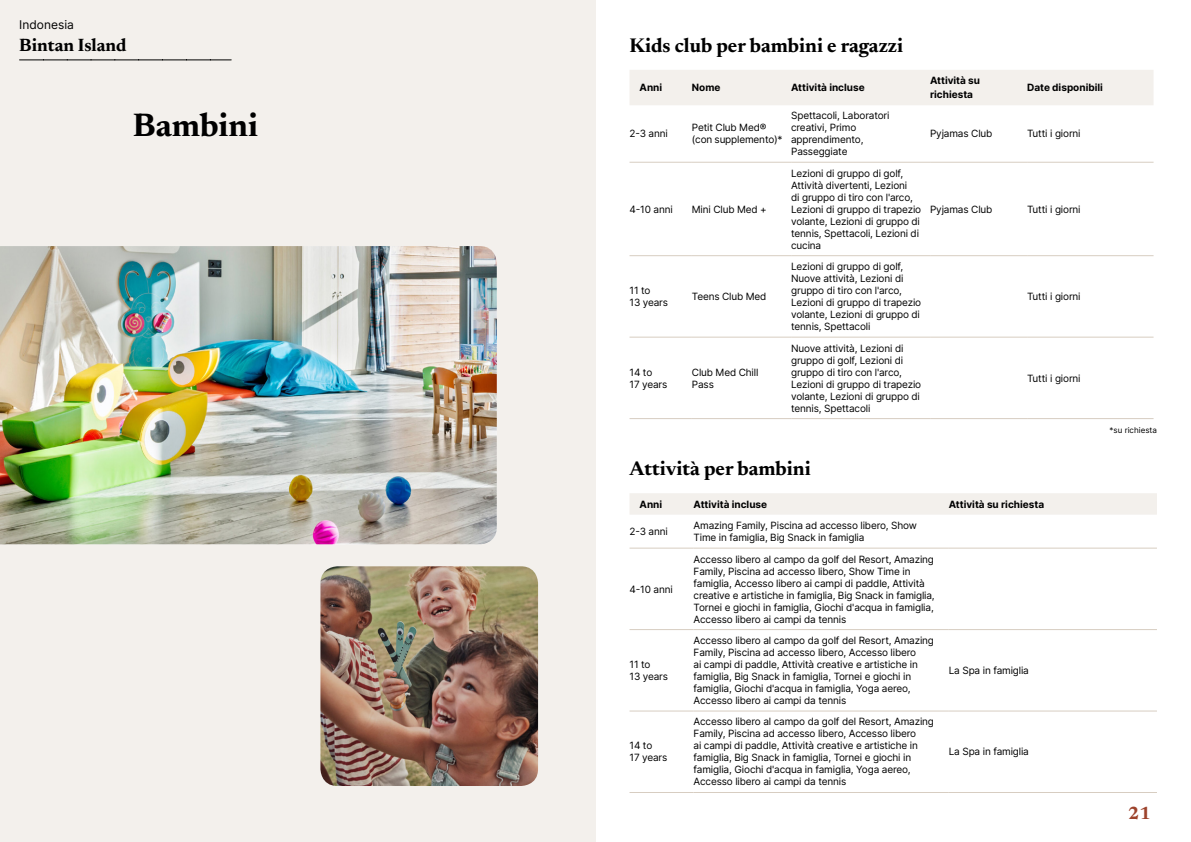
<style>
.page{position:relative;width:1191px;height:842px;background:#fff}
.page>*{position:absolute;margin:0;border:0;box-sizing:border-box;transform-origin:0 0}
.t1{font:700 33px "Newsreader 24 pt";color:#000}
.t2{font:700 20px "Newsreader 24 pt";color:#000}
.t3{font:700 18px "Newsreader 24 pt";color:#000}
.t4{font:700 18px "Newsreader 24 pt";color:#9d432c}
.t5{font:12px "Inter";color:#000}
.t6{font:10px/12px "Inter";letter-spacing:-.015em;color:#000}
.t7{font:700 10px/14px "Inter";color:#000}
.t8{font:8px "Inter";color:#000}
</style>
<div class="page">
<div style="left:0;top:0;width:595px;height:842px;background:#f3f0ec"></div>
<img style="left:0;top:246px;width:497px;height:298px">
<img style="left:320px;top:566px;width:218px;height:220px">
<svg style="left:20px;top:60px;width:211px;height:1px"></svg>
<div style="left:630px;top:70px;width:523px;height:35px;background:#f3f0ec"></div>
<hr style="left:629px;top:162px;width:63px;height:1px;background:#d7cdc1">
<hr style="left:692px;top:162px;width:99px;height:1px;background:#d7cdc1">
<hr style="left:791px;top:162px;width:139px;height:1px;background:#d7cdc1">
<hr style="left:930px;top:162px;width:97px;height:1px;background:#d7cdc1">
<hr style="left:1027px;top:162px;width:126px;height:1px;background:#d7cdc1">
<hr style="left:629px;top:255px;width:63px;height:1px;background:#d7cdc1">
<hr style="left:692px;top:255px;width:99px;height:1px;background:#d7cdc1">
<hr style="left:791px;top:255px;width:139px;height:1px;background:#d7cdc1">
<hr style="left:930px;top:255px;width:97px;height:1px;background:#d7cdc1">
<hr style="left:1027px;top:255px;width:126px;height:1px;background:#d7cdc1">
<hr style="left:629px;top:337px;width:63px;height:1px;background:#d7cdc1">
<hr style="left:692px;top:337px;width:99px;height:1px;background:#d7cdc1">
<hr style="left:791px;top:337px;width:139px;height:1px;background:#d7cdc1">
<hr style="left:930px;top:337px;width:97px;height:1px;background:#d7cdc1">
<hr style="left:1027px;top:337px;width:126px;height:1px;background:#d7cdc1">
<hr style="left:629px;top:418px;width:63px;height:1px;background:#d7cdc1">
<hr style="left:692px;top:418px;width:99px;height:1px;background:#d7cdc1">
<hr style="left:791px;top:418px;width:139px;height:1px;background:#d7cdc1">
<hr style="left:930px;top:418px;width:97px;height:1px;background:#d7cdc1">
<hr style="left:1027px;top:418px;width:126px;height:1px;background:#d7cdc1">
<div style="left:630px;top:493px;width:527px;height:22px;background:#f3f0ec"></div>
<hr style="left:629px;top:548px;width:64px;height:1px;background:#d7cdc1">
<hr style="left:693px;top:548px;width:255px;height:1px;background:#d7cdc1">
<hr style="left:948px;top:548px;width:209px;height:1px;background:#d7cdc1">
<hr style="left:629px;top:629px;width:64px;height:1px;background:#d7cdc1">
<hr style="left:693px;top:629px;width:255px;height:1px;background:#d7cdc1">
<hr style="left:948px;top:629px;width:209px;height:1px;background:#d7cdc1">
<hr style="left:629px;top:710px;width:64px;height:1px;background:#d7cdc1">
<hr style="left:693px;top:710px;width:255px;height:1px;background:#d7cdc1">
<hr style="left:948px;top:710px;width:209px;height:1px;background:#d7cdc1">
<hr style="left:629px;top:792px;width:64px;height:1px;background:#d7cdc1">
<hr style="left:693px;top:792px;width:255px;height:1px;background:#d7cdc1">
<hr style="left:948px;top:792px;width:209px;height:1px;background:#d7cdc1">
<p class="t5" style="left:19px;top:15px;width:56px">Indonesia</p>
<h3 class="t3" style="left:19px;top:32px;width:109px">Bintan Island</h3>
<h1 class="t1" style="left:133px;top:101px;width:127px">Bambini</h1>
<h2 class="t2" style="left:629px;top:31px;width:275px">Kids club per bambini e ragazzi</h2>
<p class="t7" style="left:639px;top:80px;width:24px">Anni</p>
<p class="t7" style="left:692px;top:80px;width:30px">Nome</p>
<p class="t7" style="left:791px;top:80px;width:75px">Attività incluse</p>
<p class="t7" style="left:930px;top:73px;width:52px">Attività su richiesta</p>
<p class="t7" style="left:1027px;top:80px;width:77px">Date disponibili</p>
<p class="t6" style="left:629px;top:127px;width:40px">2-3 anni</p>
<p class="t6" style="left:692px;top:121px;width:92px">Petit Club Med® (con supplemento)*</p>
<p class="t6" style="left:791px;top:109px;width:100px">Spettacoli, Laboratori creativi, Primo apprendimento,<br>Passeggiate</p>
<p class="t6" style="left:930px;top:127px;width:64px">Pyjamas Club</p>
<p class="t6" style="left:1027px;top:127px;width:55px">Tutti i giorni</p>
<p class="t6" style="left:629px;top:203px;width:45px">4-10 anni</p>
<p class="t6" style="left:692px;top:203px;width:76px">Mini Club Med +</p>
<p class="t6" style="left:629px;top:284px;width:40px">11 to<br>13 years</p>
<p class="t6" style="left:692px;top:290px;width:76px">Teens Club Med</p>
<p class="t6" style="left:629px;top:366px;width:39px">14 to<br>17 years</p>
<p class="t6" style="left:692px;top:366px;width:68px">Club Med Chill<br>Pass</p>
<p class="t6" style="left:791px;top:167px;width:132px">Lezioni di gruppo di golf,<br>Attività divertenti, Lezioni<br>di gruppo di tiro con l'arco,<br>Lezioni di gruppo di trapezio volante, Lezioni di gruppo di tennis, Spettacoli, Lezioni di cucina</p>
<p class="t6" style="left:791px;top:260px;width:132px">Lezioni di gruppo di golf,<br>Nuove attività, Lezioni di gruppo di tiro con l'arco,<br>Lezioni di gruppo di trapezio volante, Lezioni di gruppo di tennis, Spettacoli</p>
<p class="t6" style="left:791px;top:342px;width:132px">Nuove attività, Lezioni di gruppo di golf, Lezioni di gruppo di tiro con l'arco,<br>Lezioni di gruppo di trapezio volante, Lezioni di gruppo di tennis, Spettacoli</p>
<p class="t6" style="left:930px;top:203px;width:64px">Pyjamas Club</p>
<p class="t6" style="left:1027px;top:203px;width:55px">Tutti i giorni</p>
<p class="t6" style="left:1027px;top:290px;width:55px">Tutti i giorni</p>
<p class="t6" style="left:1027px;top:372px;width:55px">Tutti i giorni</p>
<h2 class="t2" style="left:629px;top:454px;width:183px">Attività per bambini</h2>
<p class="t7" style="left:639px;top:497px;width:24px">Anni</p>
<p class="t7" style="left:693px;top:497px;width:75px">Attività incluse</p>
<p class="t7" style="left:948px;top:497px;width:97px">Attività su richiesta</p>
<p class="t6" style="left:629px;top:525px;width:40px">2-3 anni</p>
<p class="t6" style="left:693px;top:519px;width:225px">Amazing Family, Piscina ad accesso libero, Show<br>Time in famiglia, Big Snack in famiglia</p>
<p class="t6" style="left:629px;top:583px;width:45px">4-10 anni</p>
<p class="t6" style="left:629px;top:658px;width:40px">11 to<br>13 years</p>
<p class="t6" style="left:629px;top:739px;width:39px">14 to<br>17 years</p>
<p class="t6" style="left:693px;top:553px;width:243px">Accesso libero al campo da golf del Resort, Amazing Family, Piscina ad accesso libero, Show Time in famiglia, Accesso libero ai campi di paddle, Attività creative e artistiche in famiglia, Big Snack in famiglia, Tornei e giochi in famiglia, Giochi d'acqua in famiglia, Accesso libero ai campi da tennis</p>
<p class="t6" style="left:693px;top:634px;width:242px">Accesso libero al campo da golf del Resort, Amazing Family, Piscina ad accesso libero, Accesso libero<br>ai campi di paddle, Attività creative e artistiche in famiglia, Big Snack in famiglia, Tornei e giochi in famiglia, Giochi d'acqua in famiglia, Yoga aereo, Accesso libero ai campi da tennis</p>
<p class="t6" style="left:693px;top:715px;width:242px">Accesso libero al campo da golf del Resort, Amazing Family, Piscina ad accesso libero, Accesso libero<br>ai campi di paddle, Attività creative e artistiche in famiglia, Big Snack in famiglia, Tornei e giochi in famiglia, Giochi d'acqua in famiglia, Yoga aereo, Accesso libero ai campi da tennis</p>
<p class="t6" style="left:948px;top:664px;width:82px">La Spa in famiglia</p>
<p class="t6" style="left:948px;top:745px;width:82px">La Spa in famiglia</p>
<p class="t8" style="left:1109px;top:424px;width:49px">*su richiesta</p>
<h3 class="t4" style="left:1128px;top:800px;width:24px">21</h3>
</div>
